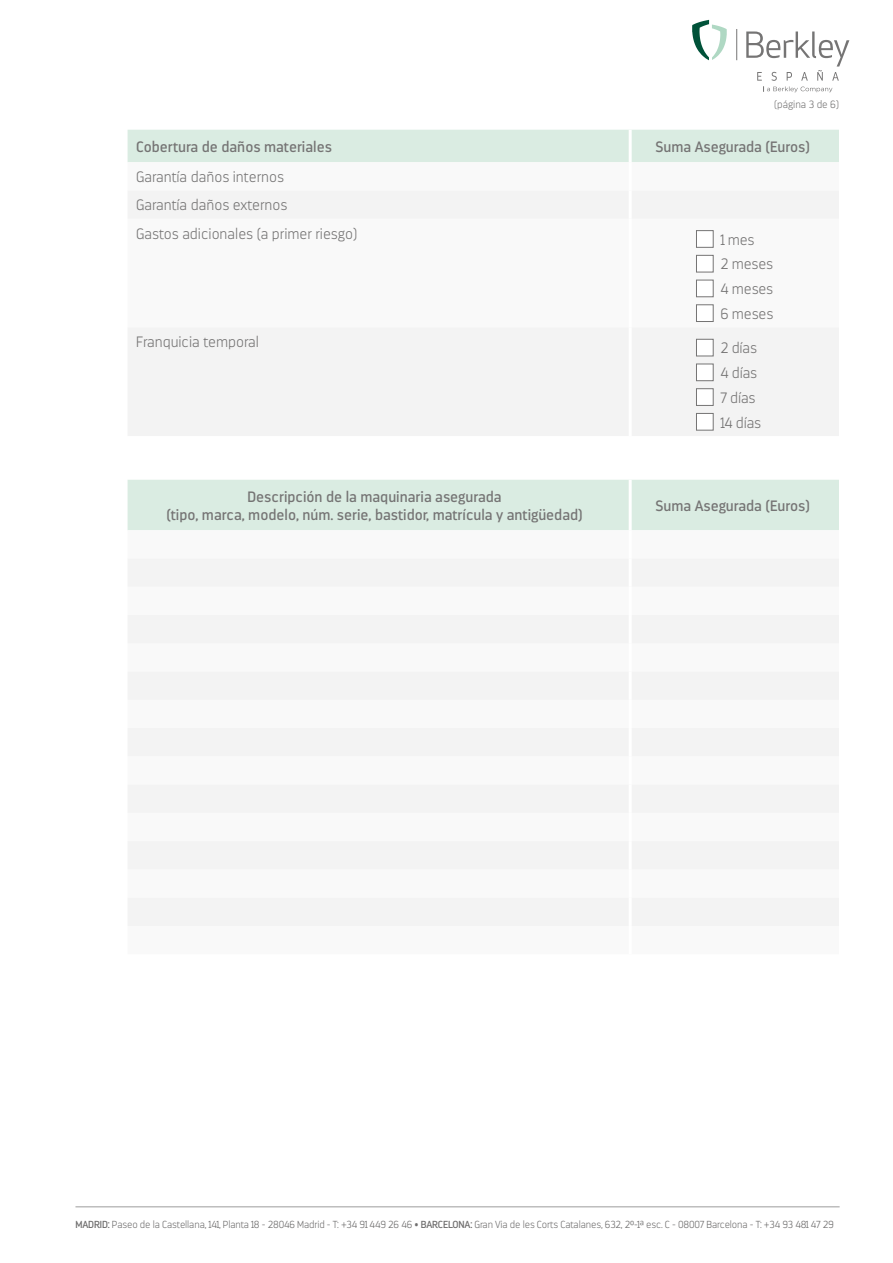
<style>
.page{position:relative;width:893px;height:1263px;background:#fff}
.page>*{position:absolute;margin:0;border:0;box-sizing:border-box;transform-origin:0 0}
.t1{font:15px/18px "Darwin";color:#757474;text-align:center}
.t2{font:200 15px/24.8px "Darwin";color:#757474}
.t3{font:200 10.5px "Darwin";color:#757474}
.t4{font:200 10.2px "Darwin";letter-spacing:-.01em;color:#706f6f}
.s1{font-weight:400}
</style>
<div class="page">
<svg style="left:692px;top:20px;width:35px;height:40px"></svg>
<hr style="left:736px;top:29px;width:1px;height:31px;background:#757474">
<svg style="left:746px;top:32px;width:103px;height:60px"></svg>
<hr style="left:75px;top:1206px;width:765px;height:1px;background:#9d9d9c">
<div style="left:128px;top:480px;width:711px;height:50px;background:#daece2"></div>
<div style="left:128px;top:559px;width:711px;height:367px;background:#f3f3f3"></div>
<hr style="left:629px;top:480px;width:3px;height:50px;background:#fff">
<hr style="left:629px;top:558px;width:3px;height:29px;background:#fff">
<hr style="left:629px;top:587px;width:3px;height:28px;background:#fff">
<hr style="left:629px;top:615px;width:3px;height:28px;background:#fff">
<hr style="left:629px;top:643px;width:3px;height:28px;background:#fff">
<hr style="left:629px;top:671px;width:3px;height:29px;background:#fff">
<hr style="left:629px;top:700px;width:3px;height:28px;background:#fff">
<hr style="left:629px;top:728px;width:3px;height:28px;background:#fff">
<hr style="left:629px;top:756px;width:3px;height:29px;background:#fff">
<hr style="left:629px;top:785px;width:3px;height:28px;background:#fff">
<hr style="left:629px;top:813px;width:3px;height:28px;background:#fff">
<hr style="left:629px;top:841px;width:3px;height:28px;background:#fff">
<hr style="left:629px;top:869px;width:3px;height:29px;background:#fff">
<hr style="left:629px;top:898px;width:3px;height:28px;background:#fff">
<div style="left:128px;top:130px;width:711px;height:32px;background:#daece2"></div>
<div style="left:128px;top:191px;width:711px;height:245px;background:#f3f3f3"></div>
<hr style="left:629px;top:130px;width:3px;height:32px;background:#fff">
<hr style="left:629px;top:190px;width:3px;height:29px;background:#fff">
<hr style="left:629px;top:219px;width:3px;height:108px;background:#fff">
<hr style="left:629px;top:327px;width:3px;height:109px;background:#fff">
<div style="left:696px;top:230px;width:18px;height:18px;background:#fff;border:1px solid #757474"></div>
<div style="left:696px;top:255px;width:18px;height:17px;background:#fff;border:1px solid #757474"></div>
<div style="left:696px;top:280px;width:18px;height:17px;background:#fff;border:1px solid #757474"></div>
<div style="left:696px;top:304px;width:18px;height:18px;background:#fff;border:1px solid #757474"></div>
<div style="left:696px;top:339px;width:18px;height:17px;background:#fff;border:1px solid #757474"></div>
<div style="left:696px;top:364px;width:18px;height:17px;background:#fff;border:1px solid #757474"></div>
<div style="left:696px;top:388px;width:18px;height:18px;background:#fff;border:1px solid #757474"></div>
<div style="left:696px;top:413px;width:18px;height:17px;background:#fff;border:1px solid #757474"></div>
<p class="t3" style="left:774px;top:98px;width:66px">(página 3 de 6)</p>
<p class="t1" style="left:136px;top:137px;width:197px">Cobertura de daños materiales</p>
<p class="t1" style="left:655px;top:137px;width:156px">Suma Asegurada (Euros)</p>
<p class="t2" style="left:136px;top:163px;width:223px;line-height:28.2px">Garantía daños internos<br>Garantía daños externos<br>Gastos adicionales (a primer riesgo)</p>
<p class="t2" style="left:720px;top:227px;width:54px">1 mes<br>2 meses<br>4 meses<br>6 meses</p>
<p class="t2" style="left:136px;top:330px;width:124px">Franquicia temporal</p>
<p class="t2" style="left:720px;top:336px;width:42px">2 días<br>4 días<br>7 días<br>14 días</p>
<p class="t1" style="left:166px;top:487px;width:418px">Descripción de la maquinaria asegurada<br>(tipo, marca, modelo, núm. serie, bastidor, matrícula y antigüedad)</p>
<p class="t1" style="left:655px;top:496px;width:156px">Suma Asegurada (Euros)</p>
<p class="t4" style="left:75px;top:1219px;width:760px"><span class="s1">MADRID:</span> Paseo de la Castellana, 141, Planta 18 - 28046 Madrid - T: +34 91 449 26 46 • <span class="s1">BARCELONA:</span> Gran Via de les Corts Catalanes, 632, 2º-1ª esc. C - 08007 Barcelona - T: +34 93 481 47 29</p>
</div>
